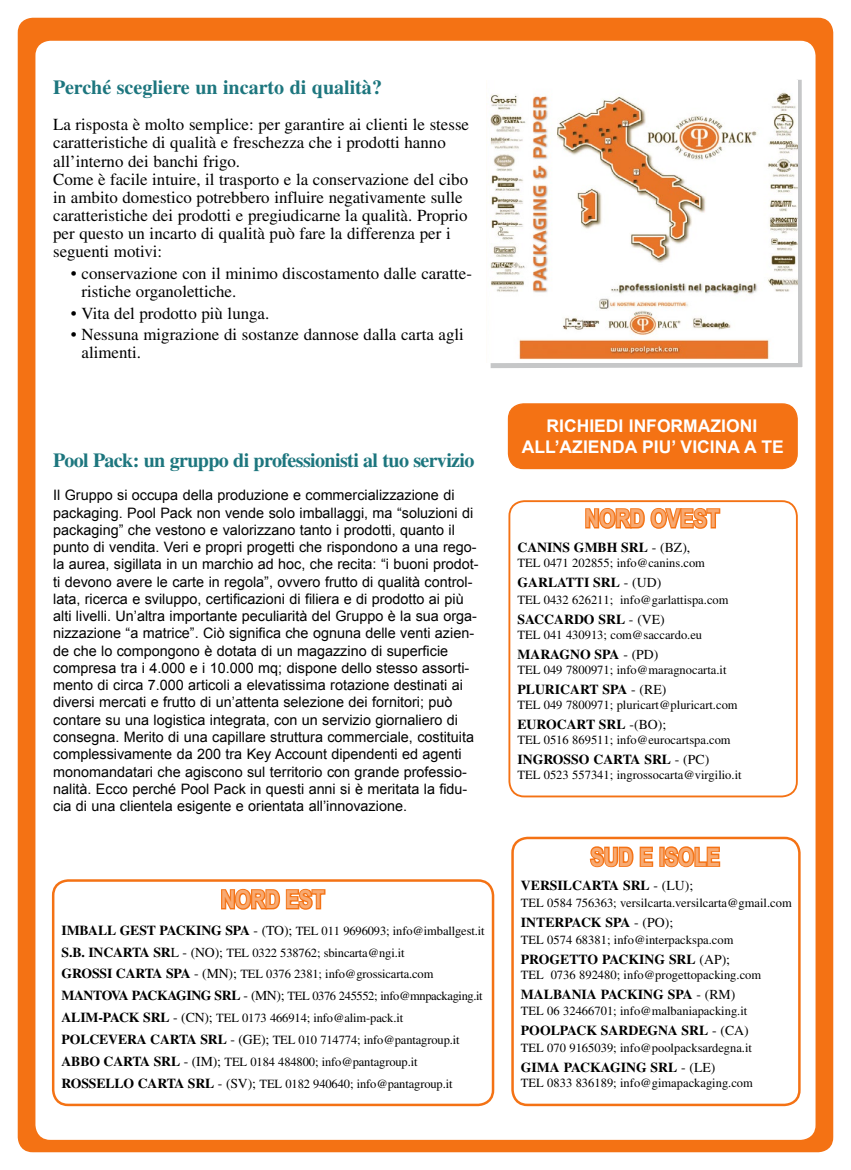
<style>
.page{position:relative;width:851px;height:1170px;background:#fff}
.page>*{position:absolute;margin:0;border:0;box-sizing:border-box;transform-origin:0 0}
.t1{font:700 24.75px "Arial";color:#f8aa72;scale:.82 1}
.t2{font:700 20px "Times";letter-spacing:-.03em;color:#1d767e}
.t3{font:700 20px "Times";color:#1d767e}
.t4{font:700 17.5px/21px "Arial";color:#fff;text-align:center}
.t5{font:16.88px/18.1px "Times";color:#000}
.t6{font:14.38px/17.2px "Arial";color:#000}
.t7{font:700 13.75px "Times";color:#000}
.t8{font:12.5px/21.9px "Times";color:#000}
.s1{font-weight:700;font-size:13.75px}
.s2{font-size:13.75px}
.s3{font-weight:400}
</style>
<div class="page">
<div style="left:18px;top:18px;width:815px;height:1134px;background:#f47214;border-radius:15px"></div>
<div style="left:35px;top:41px;width:780px;height:1098px;background:#fff;border-radius:15px"></div>
<div style="left:508px;top:404px;width:289px;height:64px;background:#f47214;border-radius:15px"></div>
<div style="left:507px;top:403px;width:290px;height:66px;border:1px solid #f47214;border-radius:15px"></div>
<svg style="left:585px;top:508px;width:136px;height:21px"></svg>
<div style="left:508px;top:500px;width:289px;height:297px;border:2px solid #f47214;border-radius:15px"></div>
<svg style="left:221px;top:888px;width:105px;height:22px"></svg>
<div style="left:52px;top:879px;width:442px;height:227px;border:2px solid #f47214;border-radius:15px"></div>
<svg style="left:589px;top:846px;width:65px;height:22px"></svg>
<div style="left:659px;top:846px;width:5px;height:20px;border:2px solid #f47214"></div>
<svg style="left:662px;top:846px;width:59px;height:22px"></svg>
<div style="left:511px;top:836px;width:289px;height:270px;border:2px solid #f47214;border-radius:15px"></div>
<svg style="left:490px;top:79px;width:313px;height:289px"></svg>
<img style="left:486px;top:81px;width:311px;height:282px">
<h2 class="t3" style="left:53px;top:75px;width:330px">Perché scegliere un incarto di qualità?</h2>
<p class="t5" style="left:53px;top:115px;width:417px">La risposta è molto semplice: per garantire ai clienti le stesse caratteristiche di qualità e freschezza che i prodotti hanno all’interno dei banchi frigo.<br>Come è facile intuire, il trasporto e la conservazione del cibo in ambito domestico potrebbero influire negativamente sulle caratteristiche dei prodotti e pregiudicarne la qualità. Proprio per questo un incarto di qualità può fare la differenza per i seguenti motivi:</p>
<p class="t5" style="left:81px;top:264px;width:392px;text-indent:-11px">• conservazione con il minimo discostamento dalle caratte&shy;ristiche organolettiche.</p>
<p class="t5" style="left:71px;top:304px;width:200px">• Vita del prodotto più lunga.</p>
<p class="t5" style="left:81px;top:325px;width:384px;text-indent:-11px">• Nessuna migrazione di sostanze dannose dalla carta agli alimenti.</p>
<h2 class="t2" style="left:53px;top:448px;width:423px">Pool Pack: un gruppo di professionisti al tuo servizio</h2>
<p class="t6" style="left:53px;top:487px;width:427px">Il Gruppo si occupa della produzione e commercializzazione di packaging. Pool Pack non vende solo imballaggi, ma “soluzioni di packaging” che vestono e valorizzano tanto i prodotti, quanto il punto di vendita. Veri e propri progetti che rispondono a una rego&shy;la aurea, sigillata in un marchio ad hoc, che recita: “i buoni prodot&shy;ti devono avere le carte in regola”, ovvero frutto di qualità control&shy;lata, ricerca e sviluppo, certificazioni di filiera e di prodotto ai più alti livelli. Un’altra importante peculiarità del Gruppo è la sua orga&shy;nizzazione “a matrice”. Ciò significa che ognuna delle venti azien&shy;de che lo compongono è dotata di un magazzino di superficie compresa tra i 4.000 e i 10.000 mq; dispone dello stesso assorti&shy;mento di circa 7.000 articoli a elevatissima rotazione destinati ai diversi mercati e frutto di un’attenta selezione dei fornitori; può contare su una logistica integrata, con un servizio giornaliero di consegna. Merito di una capillare struttura commerciale, costituita complessivamente da 200 tra Key Account dipendenti ed agenti monomandatari che agiscono sul territorio con grande professio&shy;nalità. Ecco perché Pool Pack in questi anni si è meritata la fidu&shy;cia di una clientela esigente e orientata all’innovazione.</p>
<h1 class="t1" style="left:221px;top:883px;width:128px">NORD EST</h1>
<p class="t8" style="left:61px;top:919px;width:424px"><span class="s1">IMBALL GEST PACKING SPA</span> <span class="s2">- (TO);</span> TEL 011 9696093; info@imballgest.it <span class="s1">S.B. INCARTA SR</span><span class="s2">L - (NO);</span> TEL 0322 538762; sbincarta@ngi.it<br><span class="s1">GROSSI CARTA SPA</span> <span class="s2">- (MN);</span> TEL 0376 2381; info@grossicarta.com <span class="s1">MANTOVA PACKAGING SRL</span> <span class="s2">- (MN);</span> TEL 0376 245552; info@mnpackaging.it <span class="s1">ALIM-PACK SRL</span> <span class="s2">- (CN);</span> TEL 0173 466914; info@alim-pack.it <span class="s1">POLCEVERA CARTA SRL</span> <span class="s2">- (GE);</span> TEL 010 714774; info@pantagroup.it <span class="s1">ABBO CARTA SRL</span> <span class="s2">- (IM);</span> TEL 0184 484800; info@pantagroup.it <span class="s1">ROSSELLO CARTA SRL</span> <span class="s2">- (SV);</span> TEL 0182 940640; info@pantagroup.it</p>
<p class="t4" style="left:521px;top:416px;width:263px">RICHIEDI INFORMAZIONI<br>ALL’AZIENDA PIU’ VICINA A TE</p>
<h1 class="t1" style="left:585px;top:502px;width:165px">NORD OVEST</h1>
<p class="t7" style="left:517px;top:539px;width:174px">CANINS GMBH SRL <span class="s3">- (BZ),</span></p>
<p class="t8" style="left:517px;top:552px;width:189px">TEL 0471 202855; info@canins.com</p>
<p class="t7" style="left:517px;top:574px;width:145px">GARLATTI SRL <span class="s3">- (UD)</span></p>
<p class="t8" style="left:517px;top:588px;width:212px">TEL 0432 626211; info@garlattispa.com</p>
<p class="t7" style="left:517px;top:610px;width:149px">SACCARDO SRL <span class="s3">- (VE)</span></p>
<p class="t8" style="left:517px;top:623px;width:186px">TEL 041 430913; com@saccardo.eu</p>
<p class="t7" style="left:517px;top:645px;width:142px">MARAGNO SPA <span class="s3">- (PD)</span></p>
<p class="t8" style="left:517px;top:658px;width:210px">TEL 049 7800971; info@maragnocarta.it</p>
<p class="t7" style="left:517px;top:681px;width:150px">PLURICART SPA <span class="s3">- (RE)</span></p>
<p class="t8" style="left:517px;top:693px;width:222px">TEL 049 7800971; pluricart@pluricart.com</p>
<p class="t7" style="left:517px;top:716px;width:150px">EUROCART SRL <span class="s3">-(BO);</span></p>
<p class="t8" style="left:517px;top:728px;width:215px">TEL 0516 869511; info@eurocartspa.com</p>
<p class="t7" style="left:517px;top:751px;width:193px">INGROSSO CARTA SRL <span class="s3">- (PC)</span></p>
<p class="t8" style="left:517px;top:763px;width:226px">TEL 0523 557341; ingrossocarta@virgilio.it</p>
<h1 class="t1" style="left:590px;top:840px;width:159px">SUD E ISOLE</h1>
<p class="t7" style="left:521px;top:877px;width:174px">VERSILCARTA SRL <span class="s3">- (LU);</span></p>
<p class="t8" style="left:521px;top:891px;width:272px">TEL 0584 756363; versilcarta.versilcarta@gmail.com</p>
<p class="t7" style="left:521px;top:914px;width:154px">INTERPACK SPA <span class="s3">- (PO);</span></p>
<p class="t8" style="left:521px;top:928px;width:214px">TEL 0574 68381; info@interpackspa.com</p>
<p class="t7" style="left:521px;top:950px;width:211px">PROGETTO PACKING SRL <span class="s3">(AP);</span></p>
<p class="t8" style="left:521px;top:963px;width:242px">TEL 0736 892480; info@progettopacking.com</p>
<p class="t7" style="left:521px;top:985px;width:216px">MALBANIA PACKING SPA <span class="s3">- (RM)</span></p>
<p class="t8" style="left:521px;top:999px;width:228px">TEL 06 32466701; info@malbaniapacking.it</p>
<p class="t7" style="left:521px;top:1022px;width:229px">POOLPACK SARDEGNA SRL <span class="s3">- (CA)</span></p>
<p class="t8" style="left:521px;top:1036px;width:232px">TEL 070 9165039; info@poolpacksardegna.it</p>
<p class="t7" style="left:521px;top:1058px;width:196px">GIMA PACKAGING SRL <span class="s3">- (LE)</span></p>
<p class="t8" style="left:521px;top:1071px;width:233px">TEL 0833 836189; info@gimapackaging.com</p>
</div>
